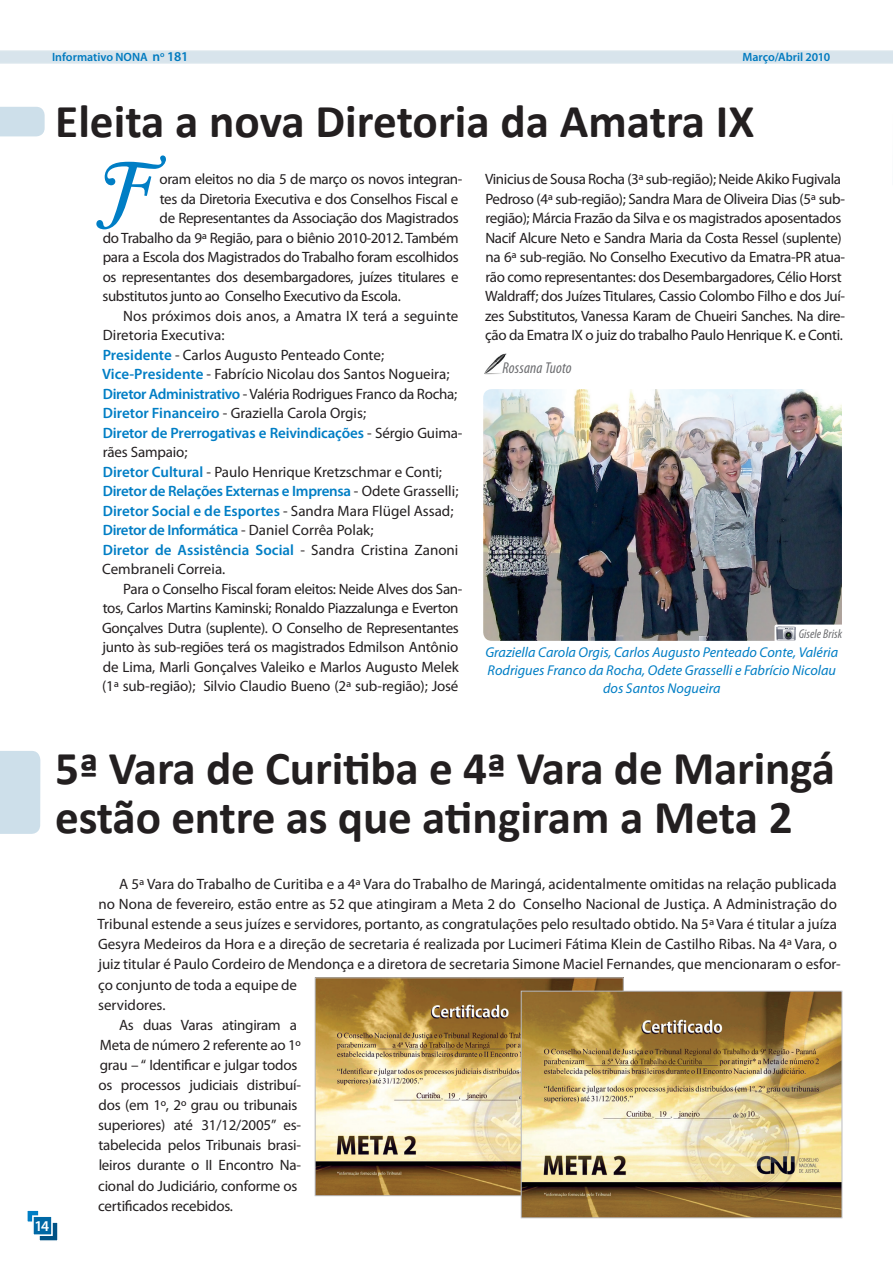
<style>
.page{position:relative;width:893px;height:1263px;background:#fff}
.page>*{position:absolute;margin:0;border:0;box-sizing:border-box;transform-origin:0 0}
.t1{font:italic 600 72.9px "Adobe Caslon Pro";color:#007ec5}
.t2{font:700 47.25px/49.5px "Calibri";letter-spacing:-.005em;color:#231f20}
.t3{font:italic condensed 15.75px "Myriad Pro";letter-spacing:.01em;color:#6c6d70}
.t4{font:15px/19.5px "Myriad Pro";letter-spacing:-.02em;color:#231f20}
.t5{font:15px "Myriad Pro";color:#231f20}
.t6{font:600 15px "Myriad Pro";letter-spacing:-.01em;color:#007ec5}
.t7{font:15px "Myriad Pro";letter-spacing:.005em;color:#231f20}
.t8{font:600 15px "Myriad Pro";color:#fff}
.t9{font:italic 14.25px/18px "Myriad Pro";color:#007ec5;text-align:center}
.t10{font:italic condensed 12.75px "Myriad Pro";letter-spacing:.005em;color:#6c6d70}
.t11{font:600 12px "Myriad Pro";color:#007ec5}
.s1{font-size:13.5px}
.s2{font-weight:600;color:#007ec5}
.s3{font-weight:400;color:#231f20}
</style>
<div class="page">
<div style="left:38px;top:1221px;width:21px;height:21px;background:#005285;border:2px solid #fff"></div>
<div style="left:27px;top:1210px;width:12px;height:12px;background:#007ec5;border:1px solid #fff"></div>
<div style="left:32px;top:1215px;width:21px;height:21px;background:#0068a5;border:2px solid #fff"></div>
<svg style="left:0;top:50px;width:893px;height:14px;background:#dae5ed"></svg>
<div style="left:0;top:751px;width:40px;height:83px;background:#cddfea"></div>
<svg style="left:0;top:107px;width:45px;height:29px"></svg>
<img style="left:483px;top:389px;width:359px;height:252px">
<div style="left:774px;top:625px;width:75px;height:17px;background:#fff;border-radius:2px"></div>
<img style="left:776px;top:626px;width:20px;height:15px">
<img style="left:485px;top:353px;width:21px;height:22px">
<img style="left:317px;top:980px;width:304px;height:214px">
<div style="left:315px;top:978px;width:308px;height:218px;border:1px solid #bcbdc0"></div>
<img style="left:523px;top:993px;width:317px;height:223px">
<div style="left:521px;top:991px;width:321px;height:227px;border:1px solid #bcbdc0"></div>
<p class="t11" style="left:52px;top:49px;width:138px">Informativo NONA <span class="s1">n</span><sup>o</sup> <span class="s1">181</span></p>
<p class="t11" style="left:742px;top:50px;width:89px">Março/Abril 2010</p>
<h2 class="t2" style="left:55px;top:94px;width:701px">Eleita a nova Diretoria da Amatra IX</h2>
<h1 class="t1" style="left:101px;top:143px;width:51px">F</h1>
<p class="t4" style="left:160px;top:169px;width:304px">oram eleitos no dia 5 de março os novos integran-</p>
<p class="t4" style="left:160px;top:189px;width:300px">tes da Diretoria Executiva e dos Conselhos Fiscal e</p>
<p class="t4" style="left:160px;top:208px;width:301px">de Representantes da Associação dos Magistrados</p>
<p class="t4" style="left:103px;top:228px;width:357px">do Trabalho da 9ª Região, para o biênio 2010-2012. Também</p>
<p class="t4" style="left:103px;top:247px;width:357px">para a Escola dos Magistrados do Trabalho foram escolhidos</p>
<p class="t4" style="left:103px;top:267px;width:357px">os representantes dos desembargadores, juízes titulares e</p>
<p class="t4" style="left:102px;top:286px;width:300px">substitutos junto ao Conselho Executivo da Escola.</p>
<p class="t7" style="left:123px;top:306px;width:337px">Nos próximos dois anos, a Amatra IX terá a seguinte</p>
<p class="t7" style="left:103px;top:326px;width:123px">Diretoria Executiva:</p>
<p class="t5" style="left:103px;top:345px;width:283px"><span class="s2">Presidente</span> - Carlos Augusto Penteado Conte;</p>
<p class="t5" style="left:102px;top:365px;width:349px"><span class="s2">Vice-Presidente</span> - Fabrício Nicolau dos Santos Nogueira;</p>
<p class="t4" style="left:103px;top:384px;width:356px"><span class="s2">Diretor Administrativo</span> - Valéria Rodrigues Franco da Rocha;</p>
<p class="t5" style="left:103px;top:404px;width:265px"><span class="s2">Diretor Financeiro</span> - Graziella Carola Orgis;</p>
<p class="t6" style="left:103px;top:423px;width:361px">Diretor de Prerrogativas e Reivindicações <span class="s3">- Sérgio Guima-</span></p>
<p class="t4" style="left:103px;top:442px;width:86px">rães Sampaio;</p>
<p class="t5" style="left:103px;top:462px;width:341px"><span class="s2">Diretor Cultural</span> - Paulo Henrique Kretzschmar e Conti;</p>
<p class="t6" style="left:103px;top:482px;width:357px">Diretor de Relações Externas e Imprensa <span class="s3">- Odete Grasselli;</span></p>
<p class="t6" style="left:103px;top:501px;width:352px">Diretor Social e de Esportes <span class="s3">- Sandra Mara Flügel Assad;</span></p>
<p class="t6" style="left:103px;top:521px;width:272px">Diretor de Informática <span class="s3">- Daniel Corrêa Polak;</span></p>
<p class="t6" style="left:103px;top:540px;width:357px">Diretor de Assistência Social <span class="s3">- Sandra Cristina Zanoni</span></p>
<p class="t5" style="left:102px;top:560px;width:125px">Cembraneli Correia.</p>
<p class="t4" style="left:123px;top:579px;width:341px">Para o Conselho Fiscal foram eleitos: Neide Alves dos San-</p>
<p class="t4" style="left:103px;top:598px;width:357px">tos, Carlos Martins Kaminski; Ronaldo Piazzalunga e Everton</p>
<p class="t4" style="left:102px;top:618px;width:358px">Gonçalves Dutra (suplente). O Conselho de Representantes</p>
<p class="t4" style="left:103px;top:637px;width:357px">junto às sub-regiões terá os magistrados Edmilson Antônio</p>
<p class="t4" style="left:103px;top:657px;width:358px">de Lima, Marli Gonçalves Valeiko e Marlos Augusto Melek</p>
<p class="t4" style="left:102px;top:676px;width:358px">(1ª sub-região); Silvio Claudio Bueno (2ª sub-região); José</p>
<p class="t4" style="left:485px;top:169px;width:362px">Vinicius de Sousa Rocha (3ª sub-região); Neide Akiko Fugivala Pedroso (4ª sub-região); Sandra Mara de Oliveira Dias (5ª sub&shy;região); Márcia Frazão da Silva e os magistrados aposentados Nacif Alcure Neto e Sandra Maria da Costa Ressel (suplente) na 6ª sub-região. No Conselho Executivo da Ematra-PR atua&shy;rão como representantes: dos Desembargadores, Célio Horst Waldraff; dos Juízes Titulares, Cassio Colombo Filho e dos Juí&shy;zes Substitutos, Vanessa Karam de Chueiri Sanches. Na dire&shy;ção da Ematra IX o juiz do trabalho Paulo Henrique K. e Conti.</p>
<p class="t3" style="left:503px;top:358px;width:71px">Rossana Tuoto</p>
<p class="t10" style="left:799px;top:626px;width:45px">Gisele Brisk</p>
<p class="t9" style="left:485px;top:643px;width:354px">Graziella Carola Orgis, Carlos Augusto Penteado Conte, Valéria<br>Rodrigues Franco da Rocha, Odete Grasselli e Fabrício Nicolau dos Santos Nogueira</p>
<h2 class="t2" style="left:55px;top:741px;width:781px">5ª Vara de Curitiba e 4ª Vara de Maringá estão entre as que atingiram a Meta 2</h2>
<p class="t8" style="left:34px;top:1216px;width:16px">14</p>
<p class="t5" style="left:119px;top:875px;width:719px">A 5ª Vara do Trabalho de Curitiba e a 4ª Vara do Trabalho de Maringá, acidentalmente omitidas na relação publicada</p>
<p class="t5" style="left:99px;top:895px;width:740px">no Nona de fevereiro, estão entre as 52 que atingiram a Meta 2 do Conselho Nacional de Justiça. A Administração do</p>
<p class="t5" style="left:97px;top:915px;width:741px">Tribunal estende a seus juízes e servidores, portanto, as congratulações pelo resultado obtido. Na 5ª Vara é titular a juíza</p>
<p class="t5" style="left:98px;top:935px;width:740px">Gesyra Medeiros da Hora e a direção de secretaria é realizada por Lucimeri Fátima Klein de Castilho Ribas. Na 4ª Vara, o</p>
<p class="t5" style="left:98px;top:955px;width:744px">juiz titular é Paulo Cordeiro de Mendonça e a diretora de secretaria Simone Maciel Fernandes, que mencionaram o esfor-</p>
<p class="t5" style="left:98px;top:975px;width:200px">ço conjunto de toda a equipe de</p>
<p class="t5" style="left:98px;top:995px;width:69px">servidores.</p>
<p class="t4" style="left:119px;top:1015px;width:180px">As duas Varas atingiram a</p>
<p class="t4" style="left:100px;top:1035px;width:203px">Meta de número 2 referente ao 1º</p>
<p class="t4" style="left:100px;top:1055px;width:199px">grau – “ Identificar e julgar todos</p>
<p class="t4" style="left:98px;top:1075px;width:204px">os processos judiciais distribuí-</p>
<p class="t4" style="left:98px;top:1095px;width:200px">dos (em 1º, 2º grau ou tribunais</p>
<p class="t4" style="left:98px;top:1115px;width:204px">superiores) até 31/12/2005” es-</p>
<p class="t4" style="left:99px;top:1135px;width:204px">tabelecida pelos Tribunais brasi-</p>
<p class="t4" style="left:99px;top:1155px;width:204px">leiros durante o II Encontro Na-</p>
<p class="t4" style="left:98px;top:1175px;width:201px">cional do Judiciário, conforme os</p>
<p class="t4" style="left:98px;top:1196px;width:136px">certificados recebidos.</p>
</div>
